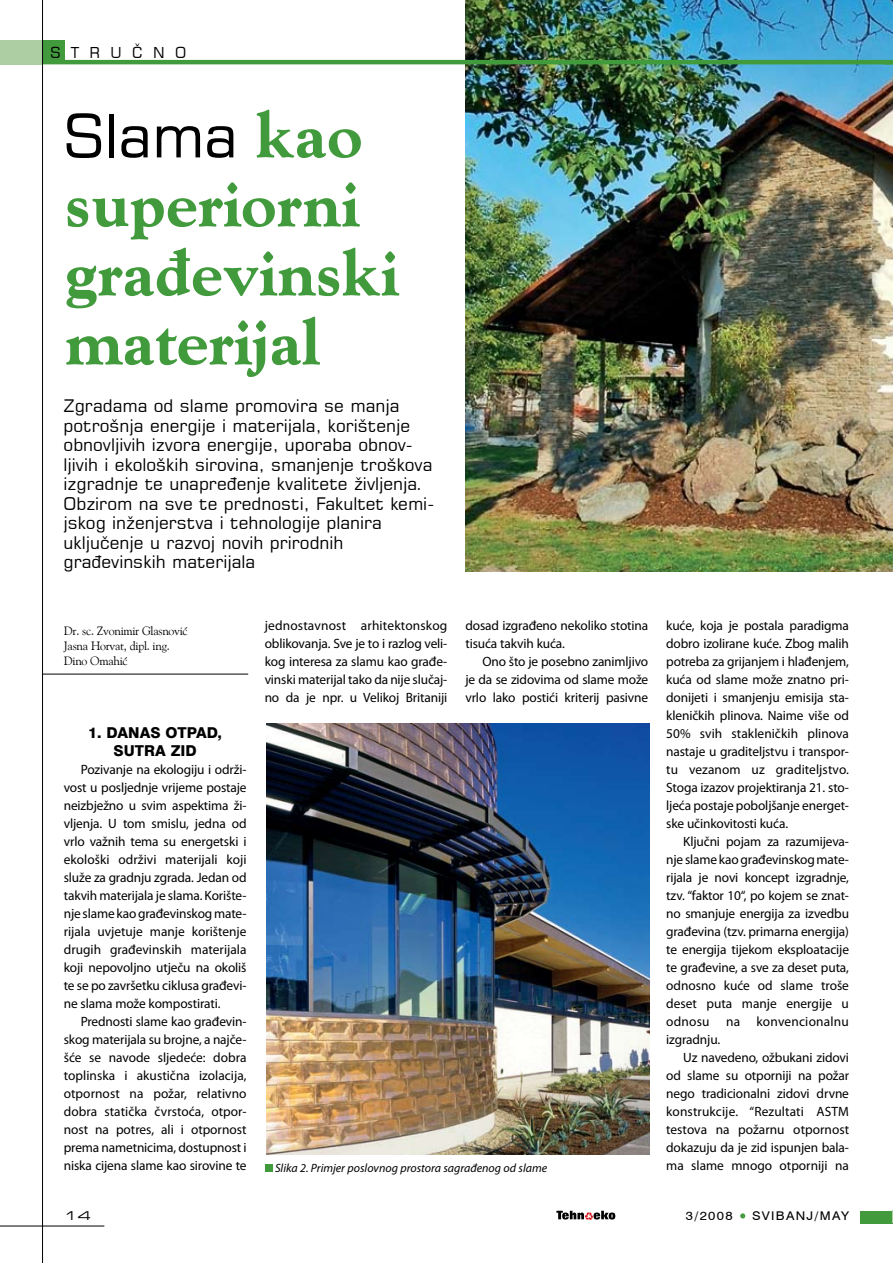
<style>
.page{position:relative;width:893px;height:1263px;background:#fff}
.page>*{position:absolute;margin:0;border:0;box-sizing:border-box;transform-origin:0 0}
.t1{font:800 64.5px/69px "Goudy Old Style";color:#419a3c}
.t2{font:60px "Square 721 BT";color:#000}
.t3{font:17.25px/19.5px "Square 721 BT";color:#000}
.t4{font:800 15px/18px "Swiss 721 BT";color:#000;text-align:center}
.t5{font:15px "Square 721 BT";letter-spacing:.7em;color:#000}
.t6{font:13.5px/18px "Myriad Pro";letter-spacing:-.01em;color:#000;text-align:justify}
.t7{font:12px/15px "Goudy Old Style";letter-spacing:-.02em;color:#000}
.t8{font:italic 12px "Myriad Pro";color:#000}
.t9{font:12px "Swiss 721 BT";letter-spacing:.1em;color:#000;scale:1.1 1}
.t10{font:expanded 12px "Square 721 BT";color:#000;scale:1.2 1}
.s1{font-family:"Goudy Old Style";font-weight:800;font-size:64.5px;color:#419a3c}
.s2{font-stretch:condensed;color:#419a3c}
</style>
<div class="page">
<hr style="left:0;top:1226px;width:104px;height:1px;background:#000">
<svg style="left:740px;top:1213px;width:6px;height:6px"></svg>
<div style="left:43px;top:41px;width:22px;height:23px;background:#419a3c"></div>
<div style="left:860px;top:1211px;width:33px;height:12px;background:#419a3c"></div>
<svg style="left:556px;top:1211px;width:59px;height:9px"></svg>
<svg style="left:892px;top:1210px;width:1px;height:12px"></svg>
<img style="left:466px;top:0;width:427px;height:572px">
<hr style="left:43px;top:674px;width:205px;height:1px;background:#000">
<hr style="left:0;top:60px;width:893px;height:4px;background:#419a3c">
<div style="left:0;top:41px;width:43px;height:24px;background:#adcea2"></div>
<hr style="left:42px;top:0;width:1px;height:1263px;background:#000">
<img style="left:266px;top:723px;width:383px;height:431px">
<div style="left:265px;top:1164px;width:8px;height:8px;background:#419a3c"></div>
<p class="t5" style="left:50px;top:43px;width:138px">stručno</p>
<h2 class="t2" style="left:63px;top:98px;width:302px">Slama <span class="s1">kao</span></h2>
<h1 class="t1" style="left:65px;top:170px;width:335px">superiorni građevinski materijal</h1>
<p class="t3" style="left:64px;top:396px;width:372px">Zgradama od slame promovira se manja potrošnja energije i materijala, korištenje obnovljivih izvora energije, uporaba obnov&shy;ljivih i ekoloških sirovina, smanjenje troškova izgradnje te unapređenje kvalitete življenja.<br>Obzirom na sve te prednosti, Fakultet kemi&shy;jskog inženjerstva i tehnologije planira uključenje u razvoj novih prirodnih građevinskih materijala</p>
<p class="t7" style="left:64px;top:623px;width:126px">Dr. sc. Zvonimir Glasnović<br>Jasna Horvat, dipl. ing.<br>Dino Omahić</p>
<p class="t4" style="left:88px;top:724px;width:135px">1. DANAS OTPAD,<br>SUTRA ZID</p>
<p class="t6" style="left:64px;top:760px;width:184px;text-indent:17px">Pozivanje na ekologiju i održi&shy;vost u posljednje vrijeme postaje neizbježno u svim aspektima ži&shy;vljenja. U tom smislu, jedna od vrlo važnih tema su energetski i ekološki održivi materijali koji služe za gradnju zgrada. Jedan od takvih materijala je slama. Korište&shy;nje slame kao građevinskog mate&shy;rijala uvjetuje manje korištenje drugih građevinskih materijala koji nepovoljno utječu na okoliš te se po završetku ciklusa građevi&shy;ne slama može kompostirati.</p>
<p class="t6" style="left:64px;top:1012px;width:184px;text-indent:17px">Prednosti slame kao građevin&shy;skog materijala su brojne, a najče&shy;šće se navode sljedeće: dobra toplinska i akustična izolacija, otpornost na požar, relativno dobra statička čvrstoća, otpor&shy;nost na potres, ali i otpornost prema nametnicima, dostupnost i niska cijena slame kao sirovine te</p>
<p class="t6" style="left:265px;top:616px;width:184px">jednostavnost arhitektonskog oblikovanja. Sve je to i razlog veli&shy;kog interesa za slamu kao građe&shy;vinski materijal tako da nije slučaj&shy;no da je npr. u Velikoj Britaniji</p>
<p class="t6" style="left:465px;top:616px;width:184px">dosad izgrađeno nekoliko stotina tisuća takvih kuća.</p>
<p class="t6" style="left:465px;top:652px;width:184px;text-indent:17px">Ono što je posebno zanimljivo je da se zidovima od slame može vrlo lako postići kriterij pasivne</p>
<p class="t8" style="left:275px;top:1161px;width:274px">Slika 2. Primjer poslovnog prostora sagrađenog od slame</p>
<p class="t6" style="left:666px;top:616px;width:184px">kuće, koja je postala paradigma dobro izolirane kuće. Zbog malih potreba za grijanjem i hlađenjem, kuća od slame može znatno pri&shy;donijeti i smanjenju emisija sta&shy;kleničkih plinova. Naime više od 50% svih stakleničkih plinova nastaje u graditeljstvu i transpor&shy;tu vezanom uz graditeljstvo.<br>Stoga izazov projektiranja 21. sto&shy;ljeća postaje poboljšanje energet&shy;ske učinkovitosti kuća.</p>
<p class="t6" style="left:666px;top:832px;width:184px;text-indent:17px">Ključni pojam za razumijeva&shy;nje slame kao građevinskog mate&shy;rijala je novi koncept izgradnje, tzv. “faktor 10“, po kojem se znat&shy;no smanjuje energija za izvedbu građevina (tzv. primarna energija) te energija tijekom eksploatacije te građevine, a sve za deset puta, odnosno kuće od slame troše deset puta manje energije u odnosu na konvencionalnu izgradnju.</p>
<p class="t6" style="left:666px;top:1048px;width:184px;text-indent:17px">Uz navedeno, ožbukani zidovi od slame su otporniji na požar nego tradicionalni zidovi drvne konstrukcije. “Rezultati ASTM testova na požarnu otpornost dokazuju da je zid ispunjen bala&shy;ma slame mnogo otporniji na</p>
<p class="t10" style="left:64px;top:1208px;width:24px">14</p>
<p class="t9" style="left:686px;top:1209px;width:150px">3/2008 <span class="s2">•</span> SVIBANJ/MAY</p>
</div>
